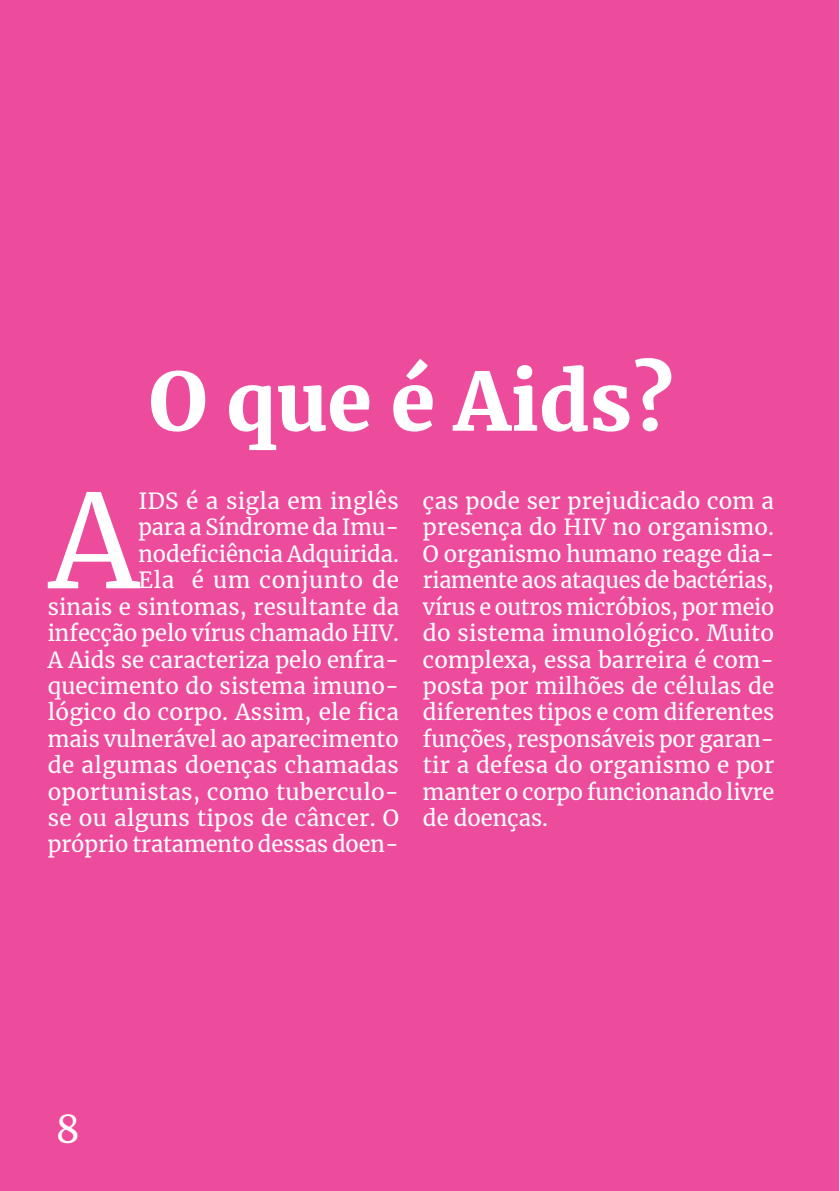
<style>
.page{position:relative;width:840px;height:1191px;background:#fff}
.page>*{position:absolute;margin:0;border:0;box-sizing:border-box;transform-origin:0 0}
.t1{font:128.6px "Merriweather";color:#fff}
.t2{font:900 80px "Merriweather";color:#fff}
.t3{font:38px "Merriweather";color:#fff}
.t4{font:22px/26.4px "Merriweather";color:#fff;text-align:right}
</style>
<div class="page">
<div style="left:0;top:0;width:838px;height:1191px;background:#ed4c9c"></div>
<h2 class="t2" style="left:149px;top:346px;width:525px">O que é Aids?</h2>
<p class="t4" style="left:48px;top:487px;width:353px">IDS é a sigla em inglês<br>para a Síndrome da Imu&shy;nodeficiência Adquirida.<br>Ela é um conjunto de<br>sinais e sintomas, resultante da infecção pelo vírus chamado HIV.<br>A Aids se caracteriza pelo enfra&shy;quecimento do sistema imuno&shy;lógico do corpo. Assim, ele fica mais vulnerável ao aparecimento de algumas doenças chamadas oportunistas, como tuberculo&shy;se ou alguns tipos de câncer. O próprio tratamento dessas doen-</p>
<p class="t4" style="left:423px;top:487px;width:353px;text-align:justify">ças pode ser prejudicado com a presença do HIV no organismo.<br>O organismo humano reage dia&shy;riamente aos ataques de bactérias, vírus e outros micróbios, por meio do sistema imunológico. Muito complexa, essa barreira é com&shy;posta por milhões de células de diferentes tipos e com diferentes funções, responsáveis por garan&shy;tir a defesa do organismo e por manter o corpo funcionando livre de doenças.</p>
<h1 class="t1" style="left:49px;top:452px;width:90px">A</h1>
<h3 class="t3" style="left:56px;top:1103px;width:26px">8</h3>
</div>
